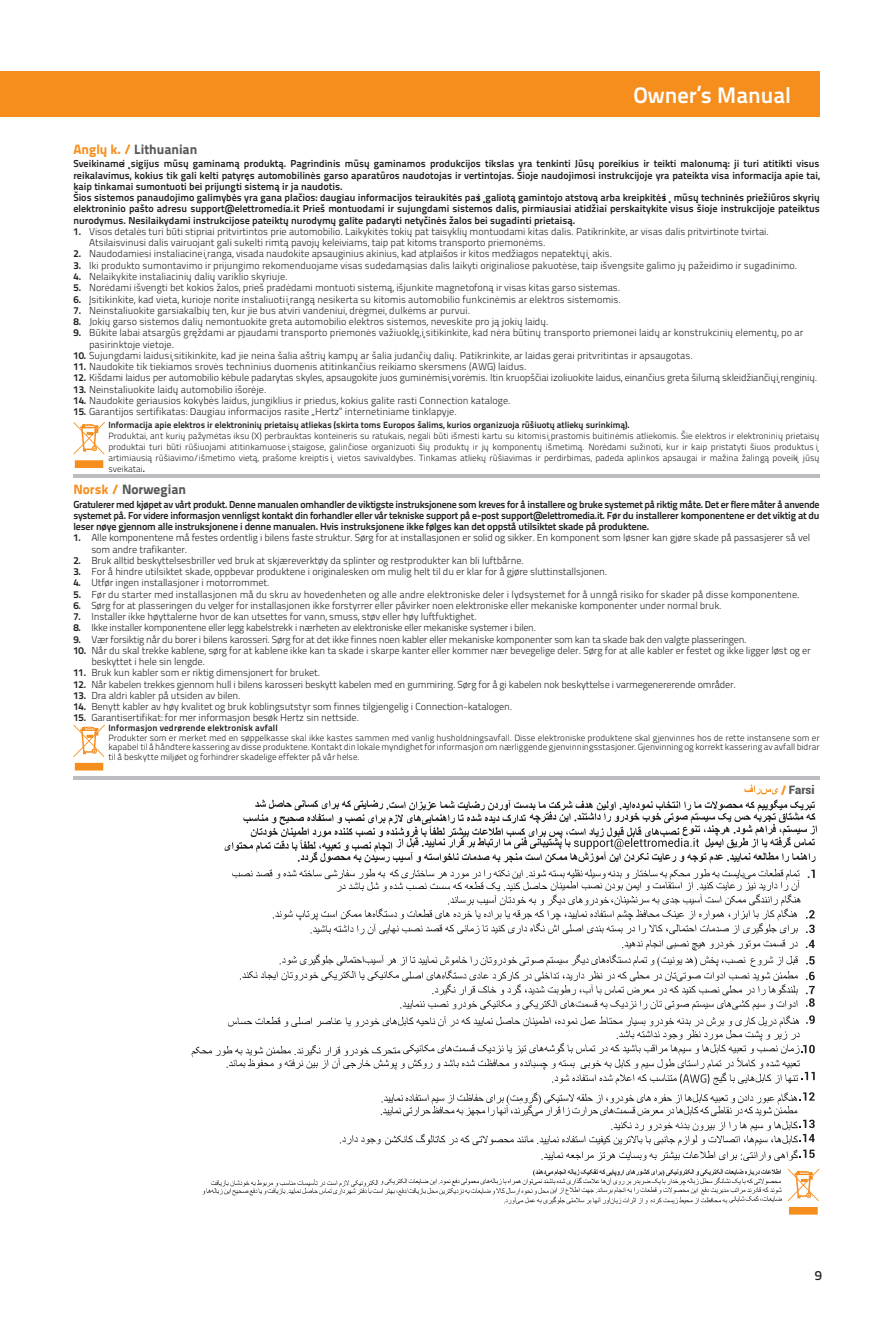
<style>
.page{position:relative;width:893px;height:1340px;background:#fff}
.page>*{position:absolute;margin:0;border:0;box-sizing:border-box;transform-origin:0 0}
.t1{font:22.5px "Titillium Text 25 L 800 wt";color:#fff}
.t2{font:13.5px "Titillium Text 25 L 999 wt";color:#57585a}
.t3{font:13.5px "Titillium Text 25 L 600 wt";color:#231f20}
.t4{font:900 11.7px "Roboto";color:#57585a}
.t5{font:10.12px "Titillium Text 25 L 250 wt";letter-spacing:-.005em;color:#231f20}
.t6{font:10.12px/11.2px "Titillium Text 25 L 800 wt";color:#231f20;text-align:justify}
.t7{font:10.12px "Titillium Text 25 L 250 wt";letter-spacing:-.025em;color:#231f20}
.t8{font:9px/10.8px "Titillium Text 25 L 250 wt";color:#231f20;text-align:justify}
.t9{font:9px "Titillium Text 25 L 800 wt";color:#231f20}
.t10{font:9px "Titillium Text 25 L 800 wt";letter-spacing:.02em;color:#231f20}
.s1{color:#f68e1e}
.s2{font-family:"Titillium Text 25 L 800 wt"}
</style>
<div class="page">
<div style="left:0;top:71px;width:820px;height:46px;background:#f68e1e"></div>
<div style="left:75px;top:763px;width:28px;height:7px;background:#f68e1e"></div>
<svg style="left:73px;top:724px;width:32px;height:33px"></svg>
<div style="left:75px;top:461px;width:28px;height:6px;background:#f68e1e"></div>
<svg style="left:73px;top:421px;width:32px;height:33px"></svg>
<div style="left:790px;top:1207px;width:27px;height:7px;background:#f68e1e"></div>
<svg style="left:788px;top:1168px;width:31px;height:33px"></svg>
<hr style="left:73px;top:776px;width:747px;height:4px;background:#bcbdc0">
<hr style="left:73px;top:475px;width:747px;height:3px;background:#bcbdc0">
<svg style="left:202px;top:1168px;width:580px;height:36px"></svg>
<svg style="left:192px;top:784px;width:625px;height:300px"></svg>
<svg style="left:340px;top:1092px;width:475px;height:68px"></svg>
<h1 class="t1" style="left:633px;top:78px;width:159px">Owner’s Manual</h1>
<p class="t2" style="left:73px;top:138px;width:125px"><span class="s1">Anglų k. /</span> Lithuanian</p>
<p class="t6" style="left:73px;top:158px;width:748px">Sveikiname įsigijus mūsų gaminamą produktą. Pagrindinis mūsų gaminamos produkcijos tikslas yra tenkinti Jūsų poreikius ir teikti malonumą: ji turi atitikti visus reikalavimus, kokius tik gali kelti patyręs automobilinės garso aparatūros naudotojas ir vertintojas. Šioje naudojimosi instrukcijoje yra pateikta visa informacija apie tai, kaip tinkamai sumontuoti bei prijungti sistemą ir ja naudotis.</p>
<p class="t6" style="left:73px;top:191px;width:748px">Šios sistemos panaudojimo galimybės yra gana plačios: daugiau informacijos teiraukitės pas įgaliotą gamintojo atstovą arba kreipkitės į mūsų techninės priežiūros skyrių elektroninio pašto adresu support@elettromedia.it Prieš montuodami ir sujungdami sistemos dalis, pirmiausiai atidžiai perskaitykite visus šioje instrukcijoje pateiktus nurodymus. Nesilaikydami instrukcijose pateiktų nurodymų galite padaryti netyčinės žalos bei sugadinti prietaisą.</p>
<p class="t5" style="left:73px;top:224px;width:697px"><span class="s2">1.</span> Visos detalės turi būti stipriai pritvirtintos prie automobilio. Laikykitės tokių pat taisyklių montuodami kitas dalis. Patikrinkite, ar visas dalis pritvirtinote tvirtai.</p>
<p class="t5" style="left:89px;top:235px;width:458px">Atsilaisvinusi dalis vairuojant gali sukelti rimtą pavojų keleiviams, taip pat kitoms transporto priemonėms.</p>
<p class="t5" style="left:73px;top:246px;width:540px"><span class="s2">2.</span> Naudodamiesi instaliacine įranga, visada naudokite apsauginius akinius, kad atplaišos ir kitos medžiagos nepatektų į akis.</p>
<p class="t5" style="left:73px;top:258px;width:726px"><span class="s2">3.</span> Iki produkto sumontavimo ir prijungimo rekomenduojame visas sudedamąsias dalis laikyti originaliose pakuotėse, taip išvengsite galimo jų pažeidimo ir sugadinimo.</p>
<p class="t5" style="left:73px;top:269px;width:216px"><span class="s2">4.</span> Nelaikykite instaliacinių dalių variklio skyriuje.</p>
<p class="t5" style="left:73px;top:280px;width:548px"><span class="s2">5.</span> Norėdami išvengti bet kokios žalos, prieš pradėdami montuoti sistemą, išjunkite magnetofoną ir visas kitas garso sistemas.</p>
<p class="t5" style="left:73px;top:291px;width:549px"><span class="s2">6.</span> Įsitikinkite, kad vieta, kurioje norite instaliuoti įrangą nesikerta su kitomis automobilio funkcinėmis ar elektros sistemomis.</p>
<p class="t5" style="left:73px;top:303px;width:398px"><span class="s2">7.</span> Neinstaliuokite garsiakalbių ten, kur jie bus atviri vandeniui, drėgmei, dulkėms ar purvui.</p>
<p class="t5" style="left:73px;top:314px;width:477px"><span class="s2">8.</span> Jokių garso sistemos dalių nemontuokite greta automobilio elektros sistemos, neveskite pro ją jokių laidų.</p>
<p class="t5" style="left:73px;top:325px;width:731px"><span class="s2">9.</span> Būkite labai atsargūs gręždami ar pjaudami transporto priemonės važiuoklę, įsitikinkite, kad nėra būtinų transporto priemonei laidų ar konstrukcinių elementų, po ar</p>
<p class="t5" style="left:89px;top:336px;width:87px">pasirinktoje vietoje.</p>
<p class="t5" style="left:73px;top:348px;width:621px"><span class="s2">10.</span> Sujungdami laidus įsitikinkite, kad jie neina šalia aštrių kampų ar šalia judančių dalių. Patikrinkite, ar laidas gerai pritvritintas ir apsaugotas.</p>
<p class="t5" style="left:73px;top:359px;width:455px"><span class="s2">11.</span> Naudokite tik tiekiamos srovės techninius duomenis atitinkančius reikiamo skersmens (AWG) laidus.</p>
<p class="t5" style="left:73px;top:370px;width:745px"><span class="s2">12.</span> Kišdami laidus per automobilio kėbule padarytas skyles, apsaugokite juos guminėmis įvorėmis. Itin kruopščiai izoliuokite laidus, einančius greta šilumą skleidžiančių įrenginių.</p>
<p class="t5" style="left:73px;top:381px;width:195px"><span class="s2">13.</span> Neinstaliuokite laidų automobilio išorėje.</p>
<p class="t5" style="left:73px;top:393px;width:439px"><span class="s2">14.</span> Naudokite geriausios kokybės laidus, jungiklius ir priedus, kokius galite rasti Connection kataloge.</p>
<p class="t5" style="left:73px;top:404px;width:385px"><span class="s2">15.</span> Garantijos sertifikatas: Daugiau informacijos rasite „Hertz“ internetiniame tinklapyje.</p>
<p class="t9" style="left:108px;top:418px;width:523px">Informacija apie elektros ir elektroninių prietaisų atliekas (skirta toms Europos šalims, kurios organizuoja rūšiuotų atliekų surinkimą).</p>
<p class="t8" style="left:108px;top:430px;width:713px">Produktai, ant kurių pažymėtas iksu (X) perbrauktas konteineris su ratukais, negali būti išmesti kartu su kitomis įprastomis buitinėmis atliekomis. Šie elektros ir elektroninių prietaisų produktai turi būti rūšiuojami atitinkamuose įstaigose, galinčiose organizuoti šių produktų ir jų komponentų išmetimą. Norėdami sužinoti, kur ir kaip pristatyti šiuos produktus į artimiausią rūšiavimo/išmetimo vietą, prašome kreiptis į vietos savivaldybes. Tinkamas atliekų rūšiavimas ir perdirbimas, padeda aplinkos apsaugai ir mažina žalingą poveikį jūsų sveikatai<span class="s2">.</span></p>
<p class="t2" style="left:73px;top:479px;width:114px"><span class="s1">Norsk /</span> Norwegian</p>
<p class="t6" style="left:73px;top:498px;width:748px">Gratulerer med kjøpet av vårt produkt. Denne manualen omhandler de viktigste instruksjonene som kreves for å installere og bruke systemet på riktig måte. Det er flere måter å anvende systemet på. For videre informasjon vennligst kontakt din forhandler eller vår tekniske support på e-post support@elettromedia.it. Før du installerer komponentene er det viktig at du leser nøye gjennom alle instruksjonene i denne manualen. Hvis instruksjonene ikke følges kan det oppstå utilsiktet skade på produktene.</p>
<p class="t5" style="left:73px;top:530px;width:738px"><span class="s2">1.</span> Alle komponentene må festes ordentlig i bilens faste struktur. Sørg for at installasjonen er solid og sikker. En komponent som løsner kan gjøre skade på passasjerer så vel</p>
<p class="t5" style="left:91px;top:541px;width:98px">som andre trafikanter.</p>
<p class="t5" style="left:73px;top:553px;width:452px"><span class="s2">2.</span> Bruk alltid beskyttelsesbriller ved bruk at skjæreverktøy da splinter og restprodukter kan bli luftbårne.</p>
<p class="t5" style="left:73px;top:564px;width:536px"><span class="s2">3.</span> For å hindre utilsiktet skade, oppbevar produktene i originalesken om mulig helt til du er klar for å gjøre sluttinstallsjonen.</p>
<p class="t5" style="left:73px;top:575px;width:198px"><span class="s2">4.</span> Utfør ingen installasjoner i motorrommet.</p>
<p class="t5" style="left:73px;top:586px;width:728px"><span class="s2">5.</span> Før du starter med installasjonen må du skru av hovedenheten og alle andre elektroniske deler i lydsystemet for å unngå risiko for skader på disse komponentene.</p>
<p class="t5" style="left:73px;top:598px;width:650px"><span class="s2">6.</span> Sørg for at plasseringen du velger for installasjonen ikke forstyrrer eller påvirker noen elektroniske eller mekaniske komponenter under normal bruk.</p>
<p class="t5" style="left:73px;top:609px;width:405px"><span class="s2">7.</span> Installer ikke høyttalerne hvor de kan utsettes for vann, smuss, støv eller høy luftfuktighet.</p>
<p class="t7" style="left:73px;top:620px;width:464px"><span class="s2">8.</span> Ikke installer komponentene eller legg kabelstrekk i nærheten av elektroniske eller mekaniske systemer i bilen.</p>
<p class="t7" style="left:73px;top:631px;width:675px"><span class="s2">9.</span> Vær forsiktig når du borer i bilens karosseri. Sørg for at det ikke finnes noen kabler eller mekaniske komponenter som kan ta skade bak den valgte plasseringen.</p>
<p class="t5" style="left:73px;top:643px;width:739px"><span class="s2">10.</span> Når du skal trekke kablene, sørg for at kablene ikke kan ta skade i skarpe kanter eller kommer nær bevegelige deler. Sørg for at alle kabler er festet og ikke ligger løst og er</p>
<p class="t5" style="left:91px;top:654px;width:115px">beskyttet i hele sin lengde.</p>
<p class="t5" style="left:73px;top:665px;width:248px"><span class="s2">11.</span> Bruk kun kabler som er riktig dimensjonert for bruket.</p>
<p class="t5" style="left:73px;top:676px;width:664px"><span class="s2">12.</span> Når kabelen trekkes gjennom hull i bilens karosseri beskytt kabelen med en gummiring. Sørg for å gi kabelen nok beskyttelse i varmegenererende områder.</p>
<p class="t5" style="left:73px;top:688px;width:169px"><span class="s2">13.</span> Dra aldri kabler på utsiden av bilen.</p>
<p class="t5" style="left:73px;top:699px;width:441px"><span class="s2">14.</span> Benytt kabler av høy kvalitet og bruk koblingsutstyr som finnes tilgjengelig i Connection-katalogen.</p>
<p class="t5" style="left:73px;top:710px;width:287px"><span class="s2">15.</span> Garantisertifikat: for mer informasjon besøk Hertz sin nettside.</p>
<p class="t10" style="left:108px;top:721px;width:171px">Informasjon vedrørende elektronisk avfall</p>
<p class="t8" style="left:108px;top:732px;width:713px;line-height:9.7px">Produkter som er merket med en søppelkasse skal ikke kastes sammen med vanlig husholdningsavfall. Disse elektroniske produktene skal gjenvinnes hos de rette instansene som er kapabel til å håndtere kassering av disse produktene. Kontakt din lokale myndighet for informasjon om nærliggende gjenvinningsstasjoner. Gjenvinning og korrekt kassering av avfall bidrar til å beskytte miljøet og forhindrer skadelige effekter på vår helse.</p>
<p class="t4" style="left:781px;top:781px;width:35px"><span class="s1">/</span> Farsi</p>
<h2 class="t3" style="left:815px;top:1264px;width:9px">9</h2>
</div>
